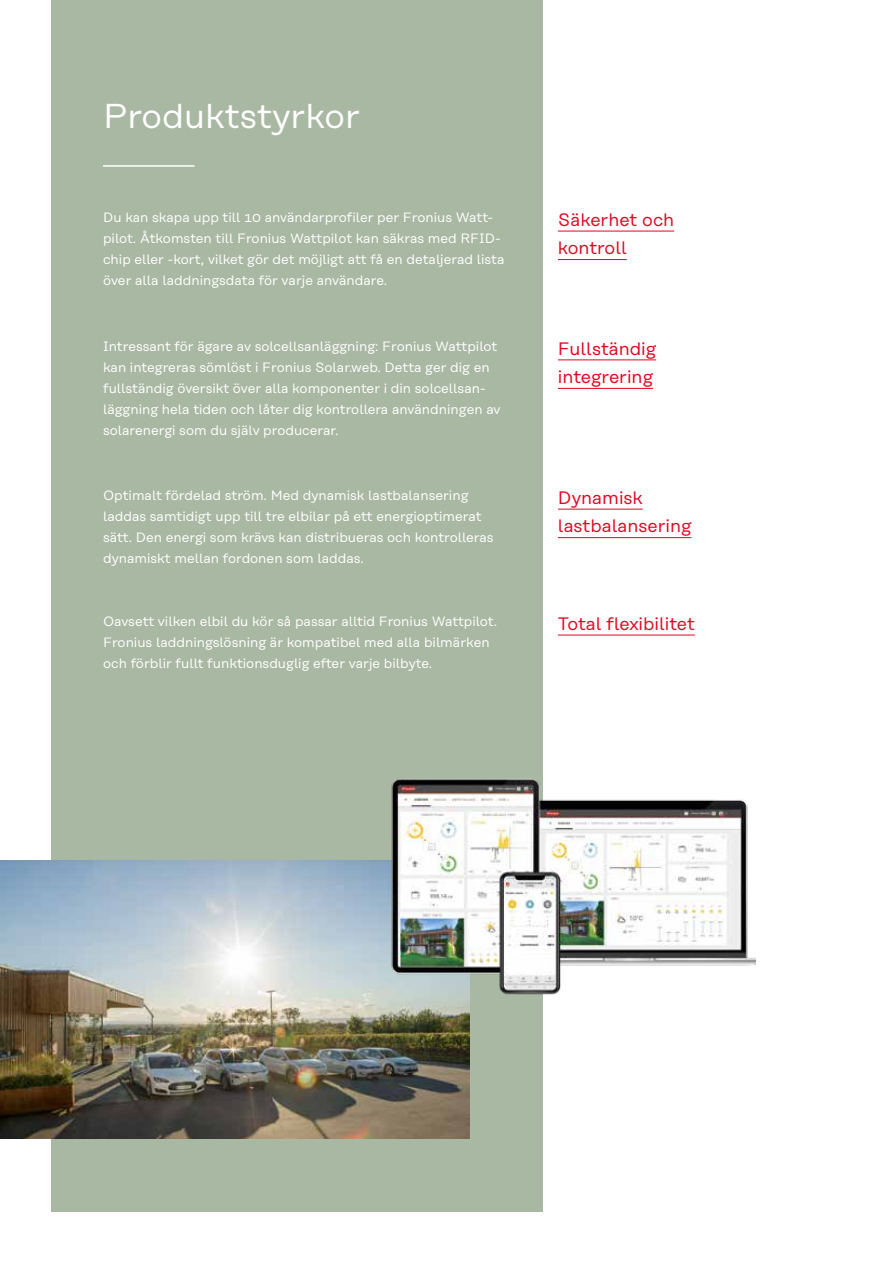
<style>
.page{position:relative;width:881px;height:1263px;background:#fff}
.page>*{position:absolute;margin:0;border:0;box-sizing:border-box;transform-origin:0 0}
.t1{font:34.5px "Rational Text";color:#fff}
.t2{font:18px/28.5px "Rational Text";color:#e40521}
.t3{font:13.5px/21px "Rational Text";color:#fff}
</style>
<div class="page">
<div style="left:51px;top:0;width:492px;height:1212px;background:#a9b8a2"></div>
<img style="left:0;top:860px;width:469px;height:278px">
<hr style="left:557px;top:231px;width:117px;height:1px;background:#e40521">
<hr style="left:557px;top:259px;width:69px;height:1px;background:#e40521">
<hr style="left:103px;top:165px;width:91px;height:2px;background:#fff">
<hr style="left:557px;top:359px;width:99px;height:1px;background:#e40521">
<hr style="left:557px;top:388px;width:95px;height:1px;background:#e40521">
<hr style="left:557px;top:509px;width:85px;height:1px;background:#e40521">
<hr style="left:557px;top:537px;width:134px;height:1px;background:#e40521">
<hr style="left:557px;top:635px;width:137px;height:1px;background:#e40521">
<img style="left:360px;top:778px;width:394px;height:257px">
<h1 class="t1" style="left:103px;top:96px;width:258px">Produktstyrkor</h1>
<p class="t3" style="left:103px;top:207px;width:403px">Du kan skapa upp till 10 användarprofiler per Fronius Watt&shy;pilot. Åtkomsten till Fronius Wattpilot kan säkras med RFID&shy;chip eller -kort, vilket gör det möjligt att få en detaljerad lista över alla laddningsdata för varje användare.</p>
<h2 class="t2" style="left:557px;top:205px;width:118px">Säkerhet och kontroll</h2>
<p class="t3" style="left:103px;top:336px;width:399px">Intressant för ägare av solcellsanläggning: Fronius Wattpilot kan integreras sömlöst i Fronius Solar.web. Detta ger dig en fullständig översikt över alla komponenter i din solcellsan&shy;läggning hela tiden och låter dig kontrollera användningen av solarenergi som du själv producerar.</p>
<p class="t3" style="left:103px;top:485px;width:392px">Optimalt fördelad ström. Med dynamisk lastbalansering laddas samtidigt upp till tre elbilar på ett energioptimerat sätt. Den energi som krävs kan distribueras och kontrolleras dynamiskt mellan fordonen som laddas.</p>
<h2 class="t2" style="left:557px;top:334px;width:100px">Fullständig integrering</h2>
<h2 class="t2" style="left:557px;top:483px;width:135px">Dynamisk lastbalansering</h2>
<p class="t3" style="left:103px;top:611px;width:395px">Oavsett vilken elbil du kör så passar alltid Fronius Wattpilot.</p>
<h2 class="t2" style="left:557px;top:609px;width:138px">Total flexibilitet</h2>
<p class="t3" style="left:103px;top:632px;width:388px">Fronius laddningslösning är kompatibel med alla bilmärken och förblir fullt funktionsduglig efter varje bilbyte.</p>
</div>
